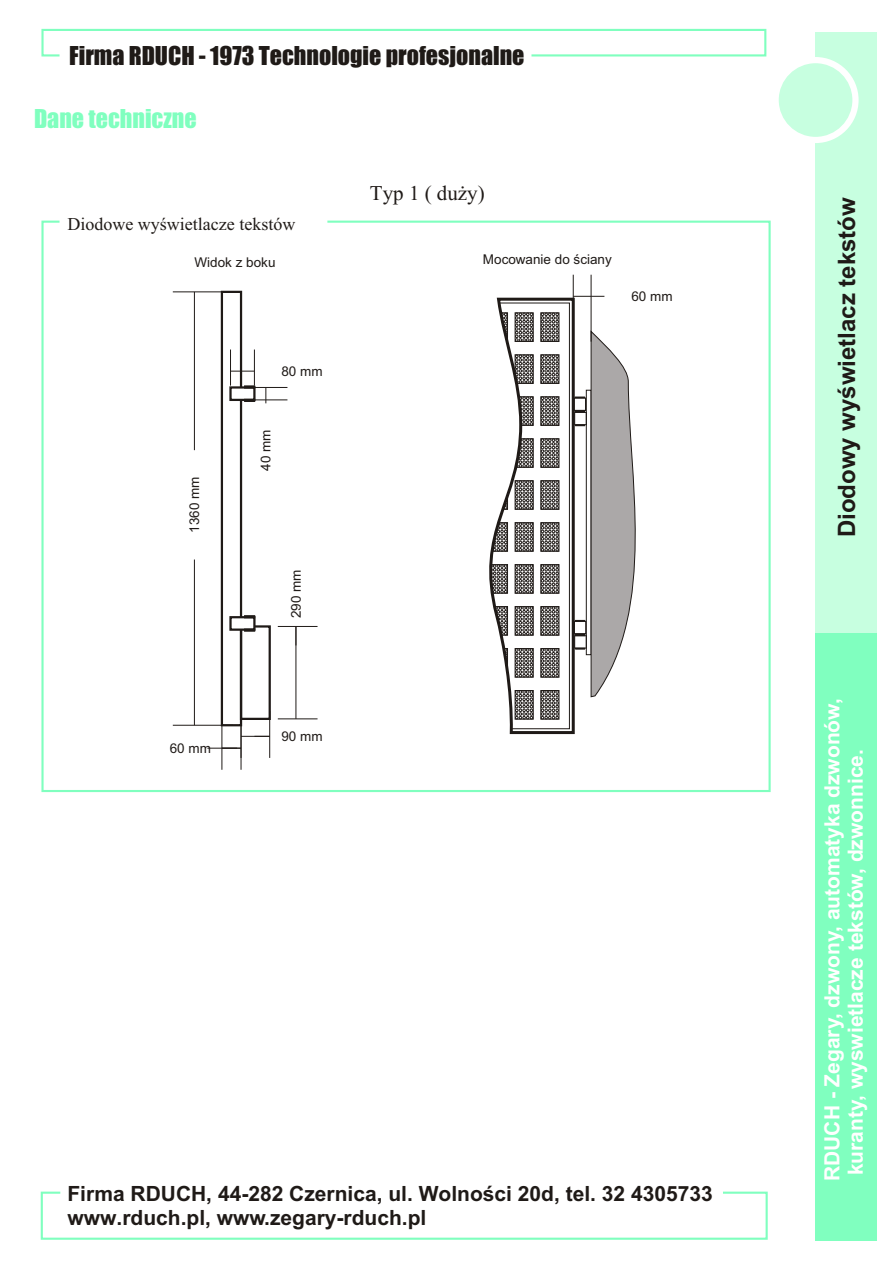
<style>
.page{position:relative;width:894px;height:1263px;background:#fff}
.page>*{position:absolute;margin:0;border:0;box-sizing:border-box;transform-origin:0 0}
.t1{font:24px "Impact";color:#1f1a17}
.t2{font:700 24px "Arial CE";color:#1f1a17}
.t3{font:24px "Impact";color:#80ffbf}
.t4{font:700 21px/23.4px "Arial CE";color:#1f1a17}
.t5{font:700 21px/23.4px "Arial CE";color:#fff}
.t6{font:21px "Times New Roman CE";color:#1f1a17}
.t7{font:18px "Times New Roman CE";color:#1f1a17}
.t8{font:13.5px "Arial CE";color:#1f1a17}
</style>
<div class="page">
<svg style="left:40px;top:1191px;width:728px;height:49px"></svg>
<div style="left:815px;top:32px;width:61px;height:1209px;background:#c7ffe0"></div>
<div style="left:815px;top:634px;width:61px;height:607px;background:#80ffbf"></div>
<div style="left:773px;top:57px;width:86px;height:86px;background:#fff;border-radius:50%"></div>
<div style="left:779px;top:63px;width:73px;height:74px;background:#c7ffe0;border-radius:50%"></div>
<svg style="left:41px;top:220px;width:730px;height:573px"></svg>
<div style="left:240px;top:625px;width:31px;height:95px;border:2px solid #1f1a17"></div>
<div style="left:221px;top:291px;width:21px;height:435px;border:2px solid #1f1a17"></div>
<div style="left:229px;top:616px;width:27px;height:15px;background:#fff;border:2px solid #1f1a17"></div>
<div style="left:229px;top:386px;width:27px;height:15px;background:#fff;border:2px solid #1f1a17"></div>
<svg style="left:244px;top:385px;width:11px;height:4px"></svg>
<svg style="left:244px;top:399px;width:11px;height:3px"></svg>
<svg style="left:244px;top:615px;width:11px;height:3px"></svg>
<svg style="left:244px;top:629px;width:11px;height:3px"></svg>
<hr style="left:194px;top:560px;width:1px;height:165px;background:#1f1a17">
<hr style="left:194px;top:292px;width:1px;height:158px;background:#1f1a17">
<hr style="left:173px;top:725px;width:60px;height:1px;background:#1f1a17">
<hr style="left:173px;top:292px;width:60px;height:1px;background:#1f1a17">
<hr style="left:241px;top:681px;width:1px;height:89px;background:#1f1a17">
<hr style="left:222px;top:679px;width:1px;height:91px;background:#1f1a17">
<hr style="left:207px;top:748px;width:34px;height:1px;background:#1f1a17">
<hr style="left:296px;top:626px;width:1px;height:93px;background:#1f1a17">
<svg style="left:296px;top:627px;width:1px;height:18px"></svg>
<hr style="left:278px;top:719px;width:40px;height:1px;background:#1f1a17">
<hr style="left:278px;top:626px;width:40px;height:1px;background:#1f1a17">
<svg style="left:242px;top:736px;width:27px;height:1px"></svg>
<hr style="left:269px;top:711px;width:1px;height:47px;background:#1f1a17">
<svg style="left:231px;top:371px;width:23px;height:1px"></svg>
<hr style="left:254px;top:350px;width:1px;height:36px;background:#1f1a17">
<hr style="left:230px;top:350px;width:1px;height:36px;background:#1f1a17">
<svg style="left:266px;top:388px;width:1px;height:15px"></svg>
<hr style="left:251px;top:400px;width:36px;height:1px;background:#1f1a17">
<hr style="left:251px;top:387px;width:36px;height:1px;background:#1f1a17">
<svg style="left:471px;top:296px;width:105px;height:440px"></svg>
<div style="left:574px;top:621px;width:12px;height:13px;border:1px solid #1f1a17"></div>
<div style="left:575px;top:412px;width:11px;height:13px;border:1px solid #1f1a17"></div>
<div style="left:586px;top:390px;width:5px;height:265px;border:1px solid #1f1a17"></div>
<svg style="left:591px;top:331px;width:67px;height:366px"></svg>
<div style="left:574px;top:398px;width:12px;height:13px;border:1px solid #1f1a17"></div>
<svg style="left:474px;top:303px;width:111px;height:426px"></svg>
<svg style="left:574px;top:296px;width:30px;height:1px"></svg>
<hr style="left:573px;top:275px;width:1px;height:61px;background:#1f1a17">
<hr style="left:591px;top:275px;width:1px;height:67px;background:#1f1a17">
<svg style="left:41px;top:28px;width:726px;height:29px"></svg>
<p class="t1" style="left:69px;top:46px;width:457px">Firma RDUCH - 1973 Technologie profesjonalne</p>
<p class="t3" style="left:34px;top:109px;width:164px">Dane techniczne</p>
<p class="t7" style="left:67px;top:217px;width:229px">Diodowe wyœwietlacze tekstów</p>
<p class="t6" style="left:370px;top:185px;width:116px">Typ 1 ( du¿y)</p>
<p class="t8" style="left:195px;top:257px;width:82px">Widok z boku</p>
<p class="t8" style="left:483px;top:254px;width:130px">Mocowanie do œciany</p>
<p class="t8" style="left:631px;top:291px;width:43px">60 mm</p>
<p class="t8" style="left:189px;top:533px;width:58px;rotate:-90deg">1360 mm</p>
<p class="t8" style="left:281px;top:366px;width:43px">80 mm</p>
<p class="t8" style="left:261px;top:471px;width:43px;rotate:-90deg">40 mm</p>
<p class="t8" style="left:291px;top:618px;width:50px;rotate:-90deg">290 mm</p>
<p class="t8" style="left:170px;top:743px;width:43px">60 mm</p>
<p class="t8" style="left:281px;top:731px;width:43px">90 mm</p>
<p class="t4" style="left:67px;top:1184px;width:647px">Firma RDUCH, 44-282 Czernica, ul. Wolnoœci 20d, tel. 32 4305733 www.rduch.pl, www.zegary-rduch.pl</p>
<p class="t2" style="left:838px;top:537px;width:342px;rotate:-90deg">Diodowy wyœwietlacz tekstów</p>
<p class="t5" style="left:822px;top:1181px;width:484px;rotate:-90deg">RDUCH - Zegary, dzwony, automatyka dzwonów, kuranty, wyswietlacze tekstów, dzwonnice.</p>
</div>
